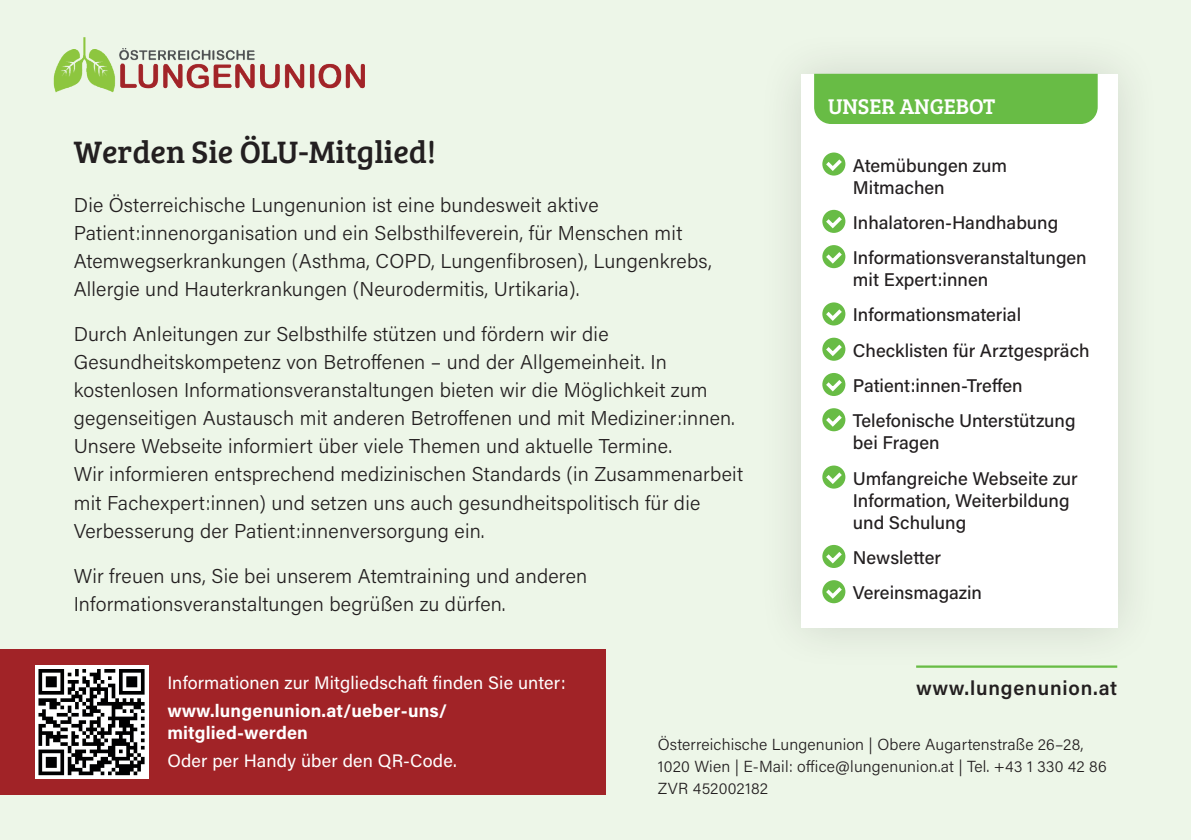
<style>
.page{position:relative;width:1191px;height:840px;background:#fff}
.page>*{position:absolute;margin:0;border:0;box-sizing:border-box;transform-origin:0 0}
.t1{font:32px "Bree Serif";color:#231f20}
.t2{font:22px "Bree Serif";color:#fff}
.t3{font:300 20px/28px "Acumin Pro";letter-spacing:.01em;color:#231f20}
.t4{font:600 20px "Acumin Pro";letter-spacing:.04em;color:#231f20}
.t5{font:500 18.4px/22px "Acumin Pro";color:#231f20}
.t6{font:18px "Acumin Pro";letter-spacing:.01em;color:#fff}
.t7{font:700 18px/22px "Acumin Pro";letter-spacing:.01em;color:#fff}
.t8{font:300 16px/22px "Acumin Pro";letter-spacing:.01em;color:#231f20}
</style>
<div class="page">
<div style="left:0;top:0;width:1191px;height:839px;background:#edf6e8"></div>
<img style="left:53px;top:37px;width:312px;height:56px">
<div style="left:756px;top:29px;width:405px;height:643px;background:#e9f2e4"></div>
<div style="left:801px;top:74px;width:316px;height:553px;background:#fff"></div>
<svg style="left:822px;top:152px;width:23px;height:23px"></svg>
<svg style="left:822px;top:156px;width:23px;height:17px"></svg>
<div style="left:822px;top:210px;width:23px;height:23px;background:#68bc45;border-radius:50%"></div>
<svg style="left:822px;top:213px;width:23px;height:18px"></svg>
<svg style="left:822px;top:245px;width:23px;height:23px"></svg>
<svg style="left:822px;top:248px;width:23px;height:18px"></svg>
<svg style="left:822px;top:302px;width:23px;height:23px"></svg>
<svg style="left:822px;top:305px;width:23px;height:18px"></svg>
<svg style="left:822px;top:337px;width:23px;height:23px"></svg>
<svg style="left:822px;top:341px;width:23px;height:17px"></svg>
<div style="left:822px;top:373px;width:23px;height:23px;background:#68bc45;border-radius:50%"></div>
<svg style="left:822px;top:376px;width:23px;height:18px"></svg>
<svg style="left:822px;top:408px;width:23px;height:23px"></svg>
<svg style="left:822px;top:411px;width:23px;height:18px"></svg>
<svg style="left:822px;top:465px;width:23px;height:23px"></svg>
<svg style="left:822px;top:468px;width:23px;height:18px"></svg>
<svg style="left:822px;top:544px;width:23px;height:23px"></svg>
<svg style="left:822px;top:548px;width:23px;height:17px"></svg>
<svg style="left:822px;top:580px;width:23px;height:23px"></svg>
<svg style="left:822px;top:583px;width:23px;height:18px"></svg>
<div style="left:814px;top:74px;width:283px;height:50px;background:#68bc45"></div>
<hr style="left:916px;top:665px;width:201px;height:2px;background:#68bc45">
<div style="left:0;top:649px;width:605px;height:145px;background:#a12327"></div>
<svg style="left:35px;top:665px;width:113px;height:113px"></svg>
<svg style="left:38px;top:668px;width:107px;height:106px"></svg>
<p class="t1" style="left:74px;top:129px;width:364px">Werden Sie ÖLU-Mitglied!</p>
<p class="t3" style="left:74px;top:190px;width:639px">Die Österreichische Lungenunion ist eine bundesweit aktive Patient:innenorganisation und ein Selbsthilfeverein, für Menschen mit Atemwegserkrankungen (Asthma, COPD, Lungenfibrosen), Lungenkrebs, Allergie und Hauterkrankungen (Neurodermitis, Urtikaria).</p>
<p class="t3" style="left:74px;top:319px;width:671px">Durch Anleitungen zur Selbsthilfe stützen und fördern wir die Gesundheitskompetenz von Betroffenen – und der Allgemeinheit. In kostenlosen Informationsveranstaltungen bieten wir die Möglichkeit zum gegenseitigen Austausch mit anderen Betroffenen und mit Mediziner:innen.<br>Unsere Webseite informiert über viele Themen und aktuelle Termine.<br>Wir informieren entsprechend medizinischen Standards (in Zusammenarbeit mit Fachexpert:innen) und setzen uns auch gesundheitspolitisch für die Verbesserung der Patient:innenversorgung ein.</p>
<p class="t3" style="left:74px;top:560px;width:515px">Wir freuen uns, Sie bei unserem Atemtraining und anderen<br>Informationsveranstaltungen begrüßen zu dürfen.</p>
<p class="t2" style="left:828px;top:90px;width:169px">UNSER ANGEBOT</p>
<p class="t5" style="left:853px;top:153px;width:156px">Atemübungen zum<br>Mitmachen</p>
<p class="t5" style="left:853px;top:210px;width:207px">Inhalatoren-Handhabung</p>
<p class="t5" style="left:853px;top:246px;width:235px">Informationsveranstaltungen mit Expert:innen</p>
<p class="t5" style="left:853px;top:303px;width:170px">Informationsmaterial</p>
<p class="t5" style="left:853px;top:338px;width:238px">Checklisten für Arztgespräch</p>
<p class="t5" style="left:853px;top:373px;width:171px">Patient:innen-Treffen</p>
<p class="t5" style="left:853px;top:409px;width:224px">Telefonische Unterstützung bei Fragen</p>
<p class="t5" style="left:853px;top:466px;width:226px">Umfangreiche Webseite zur<br>Information, Weiterbildung und Schulung</p>
<p class="t5" style="left:853px;top:545px;width:90px">Newsletter</p>
<p class="t5" style="left:853px;top:580px;width:131px">Vereinsmagazin</p>
<p class="t6" style="left:167px;top:670px;width:400px">Informationen zur Mitgliedschaft finden Sie unter:</p>
<p class="t7" style="left:167px;top:698px;width:281px">www.lungenunion.at/ueber-uns/ mitglied-werden</p>
<p class="t6" style="left:167px;top:747px;width:291px">Oder per Handy über den QR-Code.</p>
<p class="t4" style="left:916px;top:673px;width:203px">www.lungenunion.at</p>
<p class="t8" style="left:658px;top:732px;width:450px">Österreichische Lungenunion | Obere Augartenstraße 26–28,<br>1020 Wien | E-Mail: office@lungenunion.at | Tel. +43 1 330 42 86<br>ZVR 452002182</p>
</div>
